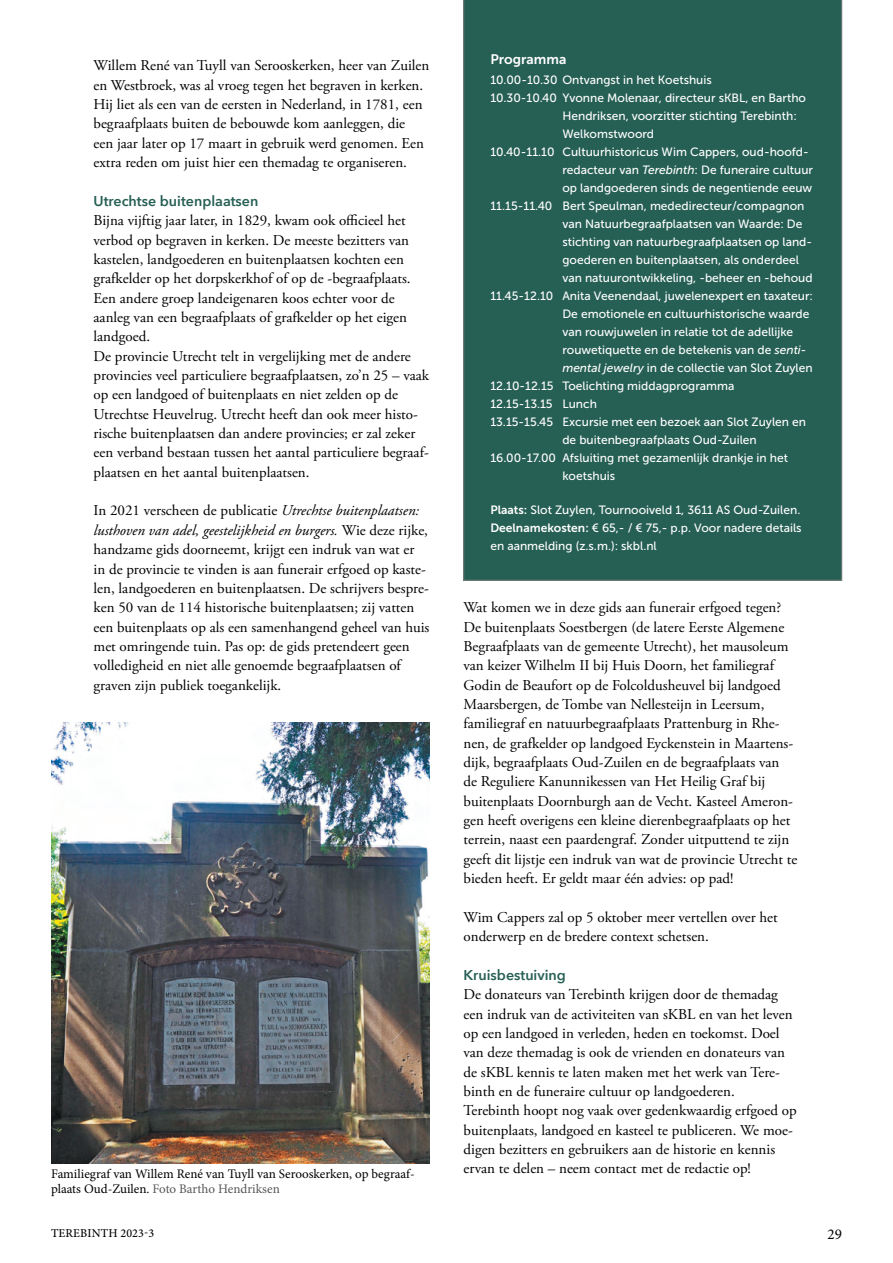
<style>
.page{position:relative;width:893px;height:1263px;background:#fff}
.page>*{position:absolute;margin:0;border:0;box-sizing:border-box;transform-origin:0 0}
.t1{font:15px/19.4px "Adobe Garamond Pro";color:#000}
.t2{font:15px "Minion Pro";color:#000}
.t3{font:600 14.25px "Avenir Next";color:#265f54}
.t4{font:13.8px "Museo Sans 700";color:#fff}
.t5{font:13.05px/15px "Minion Pro";color:#000}
.t6{font:12px/18px "Museo Sans 500";color:#fff;text-align:justify}
.t7{font:500 12px "Minion Pro";letter-spacing:.01em;color:#000}
.s1{font-style:italic}
.s2{color:#575757}
.s3{font-family:"Museo Sans 700"}
</style>
<div class="page">
<img style="left:51px;top:722px;width:378px;height:441px">
<div style="left:463px;top:0;width:379px;height:580px;background:#265f54"></div>
<p class="t1" style="left:94px;top:56px;width:337px">Willem René van Tuyll van Serooskerken, heer van Zuilen en Westbroek, was al vroeg tegen het begraven in kerken.<br>Hij liet als een van de eersten in Nederland, in 1781, een begraafplaats buiten de bebouwde kom aanleggen, die<br>een jaar later op 17 maart in gebruik werd genomen. Een extra reden om juist hier een themadag te organiseren.</p>
<p class="t3" style="left:94px;top:189px;width:166px">Utrechtse buitenplaatsen</p>
<p class="t1" style="left:94px;top:211px;width:337px">Bijna vijftig jaar later, in 1829, kwam ook officieel het verbod op begraven in kerken. De meeste bezitters van kastelen, landgoederen en buitenplaatsen kochten een grafkelder op het dorpskerkhof of op de -begraafplaats.<br>Een andere groep landeigenaren koos echter voor de aanleg van een begraafplaats of grafkelder op het eigen landgoed.<br>De provincie Utrecht telt in vergelijking met de andere provincies veel particuliere begraafplaatsen, zo’n 25 – vaak op een landgoed of buitenplaats en niet zelden op de Utrechtse Heuvelrug. Utrecht heeft dan ook meer histo&shy;rische buitenplaatsen dan andere provincies; er zal zeker een verband bestaan tussen het aantal particuliere begraaf&shy;plaatsen en het aantal buitenplaatsen.</p>
<p class="t1" style="left:94px;top:502px;width:337px">In 2021 verscheen de publicatie <span class="s1">Utrechtse buitenplaatsen: lusthoven van adel, geestelijkheid en burgers.</span> Wie deze rijke, handzame gids doorneemt, krijgt een indruk van wat er in de provincie te vinden is aan funerair erfgoed op kaste&shy;len, landgoederen en buitenplaatsen. De schrijvers bespre&shy;ken 50 van de 114 historische buitenplaatsen; zij vatten een buitenplaats op als een samenhangend geheel van huis met omringende tuin. Pas op: de gids pretendeert geen volledigheid en niet alle genoemde begraafplaatsen of graven zijn publiek toegankelijk.</p>
<p class="t5" style="left:51px;top:1166px;width:365px">Familiegraf van Willem René van Tuyll van Serooskerken, op begraaf&shy;plaats Oud-Zuilen. <span class="s2">Foto Bartho Hendriksen</span></p>
<p class="t4" style="left:490px;top:52px;width:78px">Programma</p>
<p class="t6" style="left:490px;top:71px;width:223px">10.00-10.30 Ontvangst in het Koetshuis</p>
<p class="t6" style="left:490px;top:89px;width:317px">10.30-10.40 Yvonne Molenaar, directeur sKBL, en Bartho</p>
<p class="t6" style="left:562px;top:107px;width:236px">Hendriksen, voorzitter stichting Terebinth:</p>
<p class="t6" style="left:562px;top:125px;width:93px">Welkomstwoord</p>
<p class="t6" style="left:490px;top:143px;width:320px">10.40-11.10 Cultuurhistoricus Wim Cappers, oud-hoofd-</p>
<p class="t6" style="left:562px;top:161px;width:252px">redacteur van <span class="s1">Terebinth</span>: De funeraire cultuur</p>
<p class="t6" style="left:562px;top:179px;width:251px">op landgoederen sinds de negentiende eeuw</p>
<p class="t6" style="left:490px;top:197px;width:316px">11.15-11.40 Bert Speulman, mededirecteur/compagnon</p>
<p class="t6" style="left:562px;top:215px;width:242px">van Natuurbegraafplaatsen van Waarde: De</p>
<p class="t6" style="left:562px;top:233px;width:251px">stichting van natuurbegraafplaatsen op land-</p>
<p class="t6" style="left:562px;top:251px;width:238px">goederen en buitenplaatsen, als onderdeel</p>
<p class="t6" style="left:562px;top:269px;width:252px">van natuurontwikkeling, -beheer en -behoud</p>
<p class="t6" style="left:490px;top:287px;width:324px">11.45-12.10 Anita Veenendaal, juwelenexpert en taxateur:</p>
<p class="t6" style="left:562px;top:305px;width:248px">De emotionele en cultuurhistorische waarde</p>
<p class="t6" style="left:562px;top:323px;width:232px">van rouwjuwelen in relatie tot de adellijke</p>
<p class="t6" style="left:562px;top:341px;width:246px">rouwetiquette en de betekenis van de <span class="s1">senti-</span></p>
<p class="t6" style="left:562px;top:359px;width:252px"><span class="s1">mental jewelry</span> in de collectie van Slot Zuylen</p>
<p class="t6" style="left:490px;top:377px;width:246px">12.10-12.15 Toelichting middagprogramma</p>
<p class="t6" style="left:490px;top:395px;width:108px">12.15-13.15 Lunch</p>
<p class="t6" style="left:490px;top:413px;width:317px">13.15-15.45 Excursie met een bezoek aan Slot Zuylen en</p>
<p class="t6" style="left:562px;top:431px;width:196px">de buitenbegraafplaats Oud-Zuilen</p>
<p class="t6" style="left:490px;top:449px;width:299px">16.00-17.00 Afsluiting met gezamenlijk drankje in het</p>
<p class="t6" style="left:562px;top:467px;width:54px">koetshuis</p>
<p class="t6" style="left:490px;top:501px;width:313px"><span class="s3">Plaats:</span> Slot Zuylen, Tournooiveld 1, 3611 AS Oud-Zuilen.<br><span class="s3">Deelnamekosten:</span> € 65,- / € 75,- p.p. Voor nadere details en aanmelding (z.s.m.): skbl.nl</p>
<p class="t1" style="left:463px;top:598px;width:335px">Wat komen we in deze gids aan funerair erfgoed tegen?<br>De buitenplaats Soestbergen (de latere Eerste Algemene Begraafplaats van de gemeente Utrecht), het mausoleum van keizer Wilhelm II bij Huis Doorn, het familiegraf Godin de Beaufort op de Folcoldusheuvel bij landgoed Maarsbergen, de Tombe van Nellesteijn in Leersum, familiegraf en natuurbegraafplaats Prattenburg in Rhe&shy;nen, de grafkelder op landgoed Eyckenstein in Maartens&shy;dijk, begraafplaats Oud-Zuilen en de begraafplaats van<br>de Reguliere Kanunnikessen van Het Heilig Graf bij buitenplaats Doornburgh aan de Vecht. Kasteel Ameron&shy;gen heeft overigens een kleine dierenbegraafplaats op het terrein, naast een paardengraf. Zonder uitputtend te zijn geeft dit lijstje een indruk van wat de provincie Utrecht te bieden heeft. Er geldt maar één advies: op pad!</p>
<p class="t1" style="left:463px;top:908px;width:316px">Wim Cappers zal op 5 oktober meer vertellen over het onderwerp en de bredere context schetsen.</p>
<p class="t3" style="left:463px;top:963px;width:104px">Kruisbestuiving</p>
<p class="t1" style="left:463px;top:985px;width:335px">De donateurs van Terebinth krijgen door de themadag een indruk van de activiteiten van sKBL en van het leven op een landgoed in verleden, heden en toekomst. Doel van deze themadag is ook de vrienden en donateurs van de sKBL kennis te laten maken met het werk van Tere&shy;binth en de funeraire cultuur op landgoederen.<br>Terebinth hoopt nog vaak over gedenkwaardig erfgoed op buitenplaats, landgoed en kasteel te publiceren. We moe&shy;digen bezitters en gebruikers aan de historie en kennis ervan te delen – neem contact met de redactie op!</p>
<p class="t7" style="left:51px;top:1225px;width:105px">TEREBINTH 2023-3</p>
<p class="t2" style="left:827px;top:1224px;width:16px">29</p>
</div>
